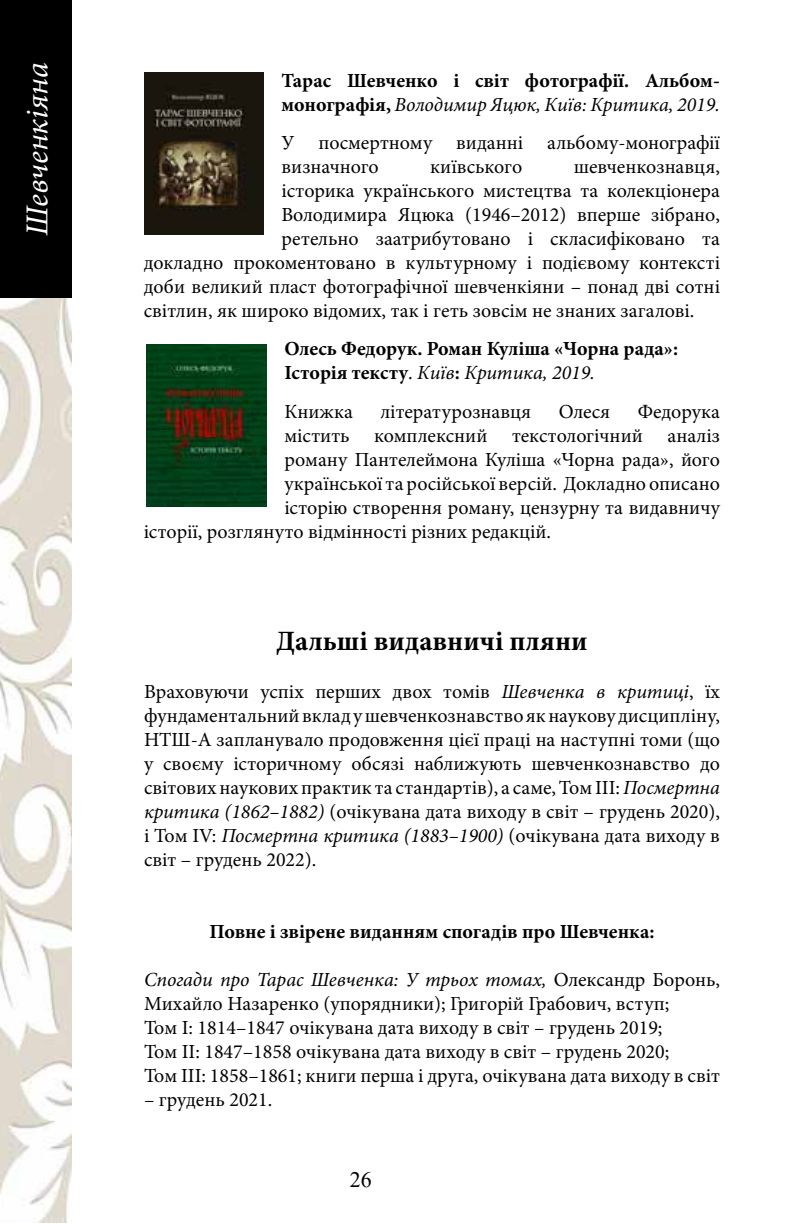
<style>
.page{position:relative;width:792px;height:1224px;background:#fff}
.page>*{position:absolute;margin:0;border:0;box-sizing:border-box;transform-origin:0 0}
.t1{font:italic 32px "Minion Pro";color:#fff}
.t2{font:700 28px "Minion Pro";color:#000}
.t3{font:22px "Times New Roman";color:#000}
.t4{font:20px/24px "Minion Pro";color:#000}
.t5{font:700 20px/24px "Minion Pro";color:#000}
.s1{font-weight:400;font-style:italic}
.s2{font-weight:400}
.s3{font-style:italic}
</style>
<div class="page">
<div style="left:0;top:0;width:72px;height:298px;background:#000"></div>
<img style="left:0;top:298px;width:72px;height:925px">
<img style="left:147px;top:344px;width:119px;height:162px">
<img style="left:144px;top:72px;width:120px;height:162px">
<h1 class="t1" style="left:16px;top:236px;width:175px;rotate:-90deg">Шевченкіяна</h1>
<p class="t5" style="left:282px;top:68px;width:440px">Тарас Шевченко і світ фотографії. Альбом&shy;монографія, <span class="s1">Володимир Яцюк, Київ: Критика, 2019.</span></p>
<p class="t4" style="left:282px;top:131px;width:440px">У посмертному виданні альбому-монографії визначного</p>
<p class="t4" style="left:430px;top:155px;width:94px">київського</p>
<p class="t4" style="left:574px;top:155px;width:148px">шевченкознавця,</p>
<p class="t4" style="left:282px;top:179px;width:440px">історика українського мистецтва та колекціонера</p>
<p class="t4" style="left:282px;top:203px;width:440px">Володимира Яцюка (1946–2012) вперше зібрано,</p>
<p class="t4" style="left:282px;top:227px;width:440px">ретельно заатрибутовано і скласифіковано та</p>
<p class="t4" style="left:144px;top:251px;width:578px">докладно прокоментовано в культурному і подієвому контексті</p>
<p class="t4" style="left:144px;top:275px;width:578px">доби великий пласт фотографічної шевченкіяни – понад дві сотні</p>
<p class="t4" style="left:144px;top:299px;width:552px">світлин, як широко відомих, так і геть зовсім не знаних загалові.</p>
<p class="t5" style="left:284px;top:337px;width:395px">Олесь Федорук. Роман Куліша «Чорна рада»:<br>Історія тексту<span class="s2">.</span> <span class="s1">Київ</span>: <span class="s1">Критика, 2019.</span></p>
<p class="t4" style="left:284px;top:399px;width:70px">Книжка</p>
<p class="t4" style="left:380px;top:399px;width:152px">літературознавця</p>
<p class="t4" style="left:559px;top:399px;width:53px">Олеся</p>
<p class="t4" style="left:638px;top:399px;width:84px">Федорука</p>
<p class="t4" style="left:284px;top:423px;width:437px">містить комплексний текстологічний аналіз</p>
<p class="t4" style="left:284px;top:447px;width:437px">роману Пантелеймона Куліша «Чорна рада», його</p>
<p class="t4" style="left:284px;top:471px;width:437px">української та російської версій. Докладно описано</p>
<p class="t4" style="left:284px;top:495px;width:437px">історію створення роману, цензурну та видавничу</p>
<p class="t4" style="left:144px;top:519px;width:409px">історії, розглянуто відмінності різних редакцій.</p>
<h2 class="t2" style="left:276px;top:621px;width:313px">Дальші видавничі пляни</h2>
<p class="t4" style="left:144px;top:679px;width:578px;text-align:justify">Враховуючи успіх перших двох томів <span class="s3">Шевченка в критиці</span>, їх фундаментальний вклад у шевченкознавство як наукову дисципліну, НТШ-А запланувало продовження цієї праці на наступні томи (що у своєму історичному обсязі наближують шевченкознавство до світових наукових практик та стандартів), а саме, Том III: <span class="s3">Посмертна критика (1862–1882)</span> (очікувана дата виходу в світ – грудень 2020), і Том IV: <span class="s3">Посмертна критика (1883–1900)</span> (очікувана дата виходу в світ – грудень 2022).</p>
<p class="t5" style="left:210px;top:919px;width:446px">Повне і звірене виданням спогадів про Шевченка:</p>
<p class="t4" style="left:144px;top:967px;width:578px"><span class="s3">Спогади про Тарас Шевченка: У трьох томах,</span> Олександр Боронь, Михайло Назаренко (упорядники); Григорій Грабович, вступ;<br>Том I: 1814–1847 очікувана дата виходу в світ – грудень 2019;<br>Том II: 1847–1858 очікувана дата виходу в світ – грудень 2020;<br>Том III: 1858–1861; книги перша і друга, очікувана дата виходу в світ</p>
<p class="t4" style="left:144px;top:1087px;width:130px">– грудень 2021.</p>
<p class="t3" style="left:350px;top:1164px;width:23px">26</p>
</div>
